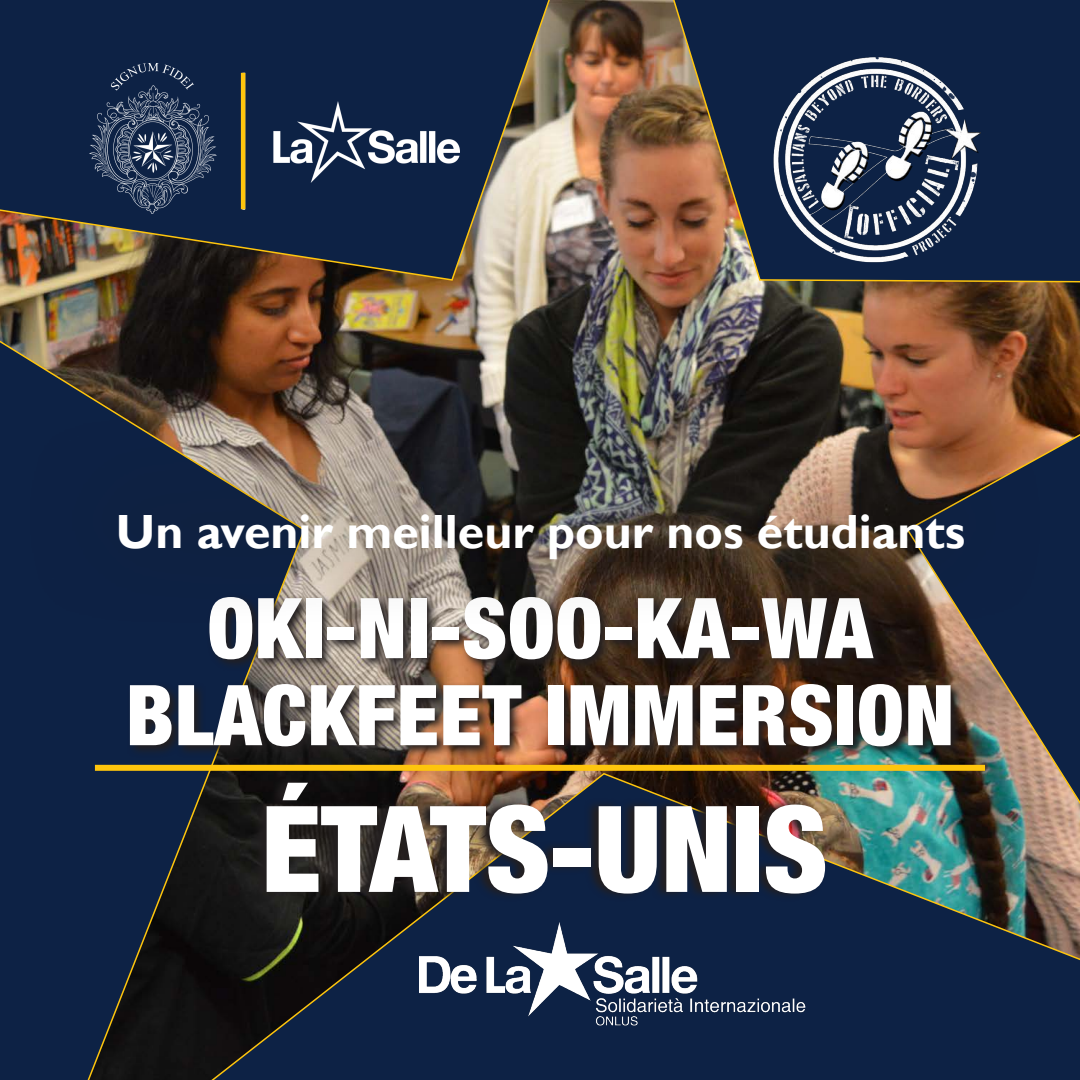
<style>
.page{position:relative;width:1080px;height:1080px;background:#fff}
.page>*{position:absolute;margin:0;border:0;box-sizing:border-box;transform-origin:0 0}
.t1{font:900 condensed 120px "Helvetica Neue";color:#fff}
.t2{font:900 condensed 84px "Helvetica Neue";letter-spacing:.01em;color:#fff}
.t3{font:700 48px "Gill Sans";color:#fff}
</style>
<div class="page">
<img style="left:0;top:0;width:1080px;height:1080px">
<svg style="left:127px;top:626px;width:836px;height:133px;background:#3c322d"></svg>
<svg style="left:252px;top:775px;width:575px;height:127px;background:#2e292a"></svg>
<div style="left:95px;top:765px;width:890px;height:6px;background:#fec50d"></div>
<img style="left:420px;top:922px;width:385px;height:106px">
<img style="left:90px;top:63px;width:369px;height:150px">
<hr style="left:241px;top:73px;width:4px;height:136px;background:#fec50d">
<img style="left:765px;top:54px;width:216px;height:211px">
<img style="left:30px;top:418px;width:1011px;height:208px">
<p class="t3" style="left:116px;top:503px;width:851px">Un avenir meilleur pour nos étudiants</p>
<p class="t2" style="left:208px;top:577px;width:666px">OKI-NI-SOO-KA-WA</p>
<p class="t2" style="left:126px;top:664px;width:830px">BLACKFEET IMMERSION</p>
<p class="t1" style="left:261px;top:775px;width:568px">ÉTATS-UNIS</p>
</div>
